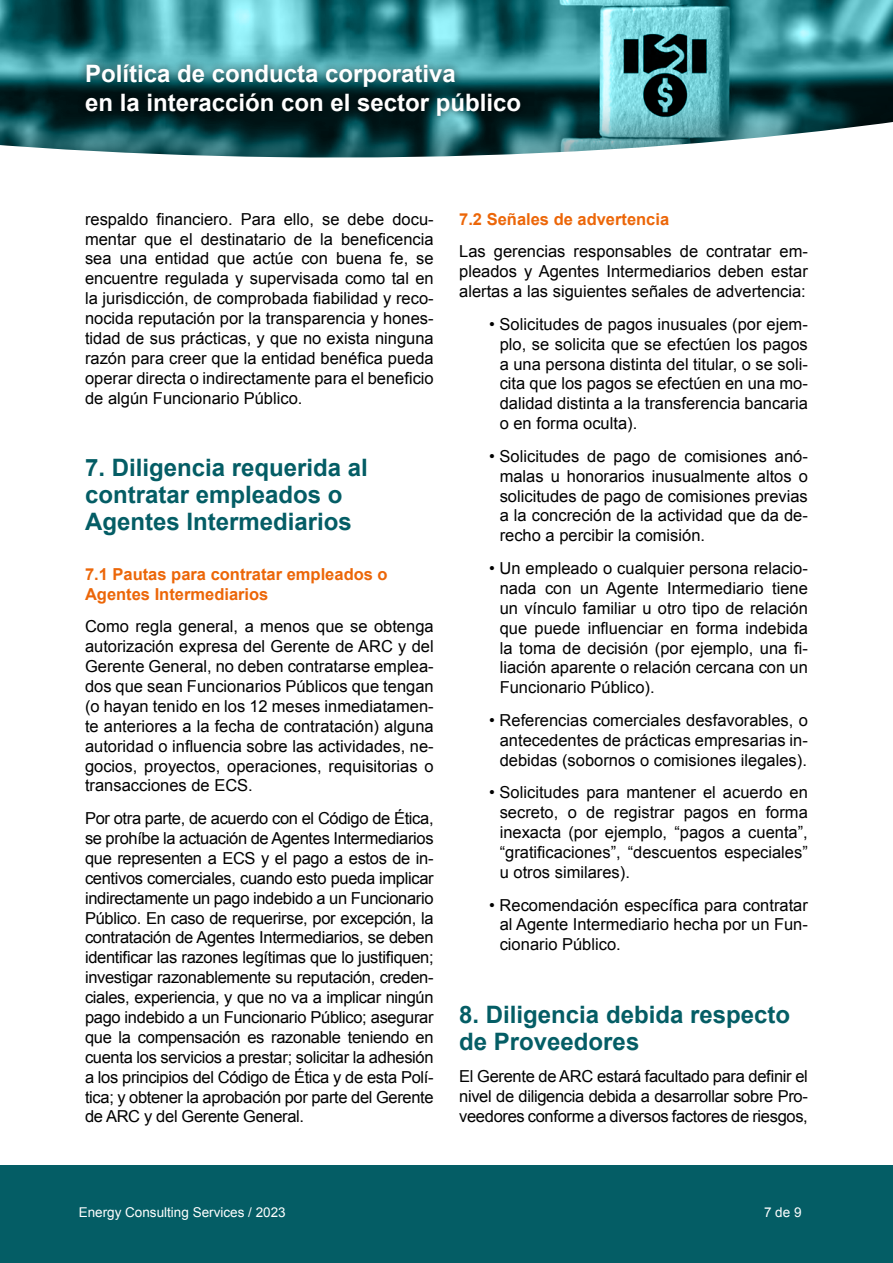
<style>
.page{position:relative;width:893px;height:1263px;background:#fff}
.page>*{position:absolute;margin:0;border:0;box-sizing:border-box;transform-origin:0 0}
.t1{font:700 24px/27px "Arial";color:#045d65}
.t2{font:700 24px/28.5px "Arial";color:#fff}
.t3{font:16.5px/20px "Arial";color:#000;text-align:justify}
.t4{font:700 16.5px/20px "Arial";color:#ec6608}
.t5{font:13.5px "Arial";color:#fff}
</style>
<div class="page">
<div style="left:0;top:1165px;width:893px;height:98px;background:#045d65"></div>
<svg style="left:0;top:0;width:893px;height:53px;background:#3c9097"></svg>
<svg style="left:0;top:53px;width:893px;height:105px;background:#457b80"></svg>
<div style="left:76px;top:56px;width:453px;height:68px;background:#000;opacity:.75"></div>
<h1 class="t2" style="left:85px;top:60px;width:438px">Política de conducta corporativa<br>en la interacción con el sector público</h1>
<p class="t3" style="left:85px;top:209px;width:350px">respaldo financiero. Para ello, se debe docu&shy;mentar que el destinatario de la beneficencia sea una entidad que actúe con buena fe, se encuentre regulada y supervisada como tal en la jurisdicción, de comprobada fiabilidad y reco&shy;nocida reputación por la transparencia y hones&shy;tidad de sus prácticas, y que no exista ninguna razón para creer que la entidad benéfica pueda operar directa o indirectamente para el beneficio de algún Funcionario Público.</p>
<h1 class="t1" style="left:85px;top:455px;width:284px">7. Diligencia requerida al contratar empleados o<br>Agentes Intermediarios</h1>
<p class="t4" style="left:85px;top:565px;width:304px">7.1 Pautas para contratar empleados o<br>Agentes Intermediarios</p>
<p class="t3" style="left:85px;top:617px;width:350px">Como regla general, a menos que se obtenga autorización expresa del Gerente de ARC y del Gerente General, no deben contratarse emplea&shy;dos que sean Funcionarios Públicos que tengan (o hayan tenido en los 12 meses inmediatamen&shy;te anteriores a la fecha de contratación) alguna autoridad o influencia sobre las actividades, ne&shy;gocios, proyectos, operaciones, requisitorias o transacciones de ECS.</p>
<p class="t3" style="left:85px;top:808px;width:350px">Por otra parte, de acuerdo con el Código de Ética, se prohíbe la actuación de Agentes Intermediarios que representen a ECS y el pago a estos de in&shy;centivos comerciales, cuando esto pueda implicar indirectamente un pago indebido a un Funcionario Público. En caso de requerirse, por excepción, la contratación de Agentes Intermediarios, se deben identificar las razones legítimas que lo justifiquen; investigar razonablemente su reputación, creden&shy;ciales, experiencia, y que no va a implicar ningún pago indebido a un Funcionario Público; asegurar que la compensación es razonable teniendo en cuenta los servicios a prestar; solicitar la adhesión a los principios del Código de Ética y de esta Polí&shy;tica; y obtener la aprobación por parte del Gerente de ARC y del Gerente General.</p>
<p class="t4" style="left:459px;top:209px;width:212px">7.2 Señales de advertencia</p>
<p class="t3" style="left:459px;top:242px;width:350px">Las gerencias responsables de contratar em&shy;pleados y Agentes Intermediarios deben estar alertas a las siguientes señales de advertencia:</p>
<p class="t3" style="left:500px;top:314px;width:310px;text-indent:-10px">• Solicitudes de pagos inusuales (por ejem&shy;plo, se solicita que se efectúen los pagos a una persona distinta del titular, o se soli&shy;cita que los pagos se efectúen en una mo&shy;dalidad distinta a la transferencia bancaria o en forma oculta).</p>
<p class="t3" style="left:500px;top:446px;width:310px;text-indent:-10px">• Solicitudes de pago de comisiones anó&shy;malas u honorarios inusualmente altos o solicitudes de pago de comisiones previas a la concreción de la actividad que da de&shy;recho a percibir la comisión.</p>
<p class="t3" style="left:500px;top:558px;width:310px;text-indent:-11px">• Un empleado o cualquier persona relacio&shy;nada con un Agente Intermediario tiene un vínculo familiar u otro tipo de relación que puede influenciar en forma indebida la toma de decisión (por ejemplo, una fi&shy;liación aparente o relación cercana con un Funcionario Público).</p>
<p class="t3" style="left:500px;top:710px;width:310px;text-indent:-10px">• Referencias comerciales desfavorables, o antecedentes de prácticas empresarias in&shy;debidas (sobornos o comisiones ilegales).</p>
<p class="t3" style="left:500px;top:783px;width:310px;text-indent:-10px">• Solicitudes para mantener el acuerdo en secreto, o de registrar pagos en forma inexacta (por ejemplo, “pagos a cuenta”, “gratificaciones”, “descuentos especiales” u otros similares).</p>
<p class="t3" style="left:500px;top:895px;width:310px;text-indent:-11px">• Recomendación específica para contratar al Agente Intermediario hecha por un Fun&shy;cionario Público.</p>
<h1 class="t1" style="left:459px;top:1001px;width:332px">8. Diligencia debida respecto de Proveedores</h1>
<p class="t3" style="left:459px;top:1067px;width:350px">El Gerente de ARC estará facultado para definir el nivel de diligencia debida a desarrollar sobre Pro&shy;veedores conforme a diversos factores de riesgos,</p>
<p class="t5" style="left:79px;top:1203px;width:209px">Energy Consulting Services / 2023</p>
<p class="t5" style="left:764px;top:1203px;width:39px">7 de 9</p>
</div>
